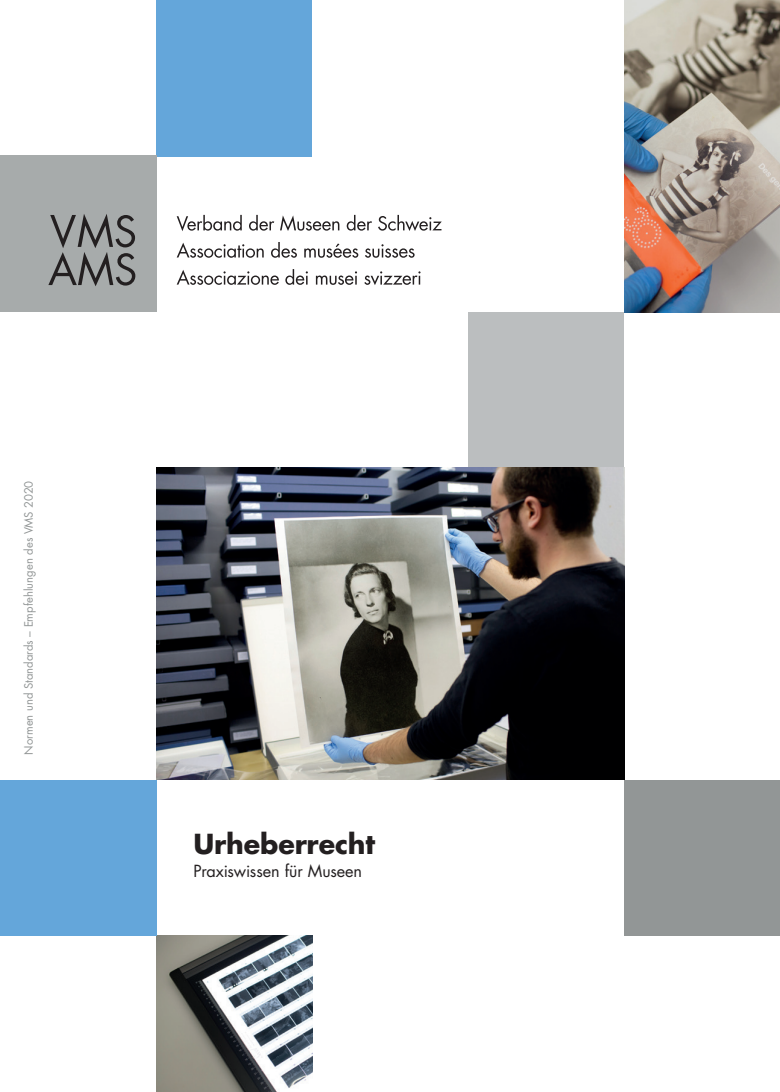
<style>
.page{position:relative;width:780px;height:1092px;background:#fff}
.page>*{position:absolute;margin:0;border:0;box-sizing:border-box;transform-origin:0 0}
.t1{font:700 26.88px "Futura Std";letter-spacing:-.005em;color:#231f20}
.t2{font:16.25px "Futura Std";letter-spacing:-.01em;color:#231f20}
.t3{font:11.25px "Futura Std";letter-spacing:.005em;color:#929696}
</style>
<div class="page">
<div style="left:624px;top:780px;width:156px;height:155px;background:#929696"></div>
<div style="left:468px;top:312px;width:156px;height:156px;background:#bbbebf"></div>
<div style="left:156px;top:0;width:156px;height:156px;background:#64a6da"></div>
<img style="left:156px;top:935px;width:156px;height:156px">
<div style="left:0;top:156px;width:156px;height:156px;background:#a7abab"></div>
<div style="left:0;top:780px;width:156px;height:155px;background:#64a6da"></div>
<svg style="left:177px;top:269px;width:243px;height:16px"></svg>
<svg style="left:177px;top:242px;width:237px;height:16px"></svg>
<svg style="left:177px;top:215px;width:264px;height:16px"></svg>
<svg style="left:48px;top:214px;width:87px;height:72px"></svg>
<img style="left:156px;top:468px;width:468px;height:312px">
<img style="left:624px;top:0;width:156px;height:312px">
<p class="t3" style="left:21px;top:755px;width:276px;rotate:-90deg">Normen und Standards – Empfehlungen des VMS 2020</p>
<h1 class="t1" style="left:193px;top:825px;width:183px">Urheberrecht</h1>
<h2 class="t2" style="left:193px;top:860px;width:170px">Praxiswissen für Museen</h2>
</div>
